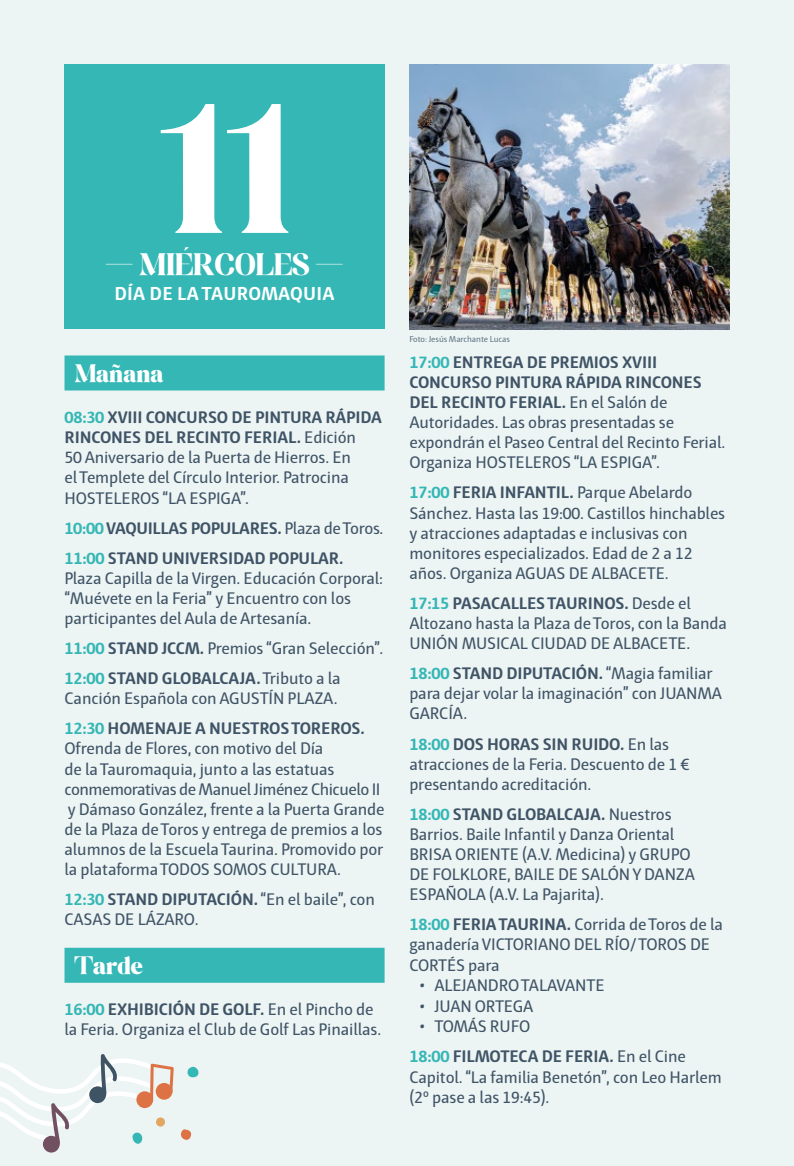
<style>
.page{position:relative;width:794px;height:1166px;background:#edf4f4}
.page>*{position:absolute;margin:0;border:0;box-sizing:border-box;transform-origin:0 0}
.t1{font:164.5px "Karmella";color:#fff}
.t2{font:28px "Karmella";letter-spacing:.01em;color:#fff}
.t3{font:22.75px "Karmella";color:#fff}
.t4{font:700 19.25px "Haptic Pro";letter-spacing:.01em;color:#fff}
.t5{font:17.15px/20.1px "Haptic Pro";letter-spacing:-.01em;color:#3f5466}
.t6{font:700 17.15px/30.1px "Haptic Pro";letter-spacing:-.02em;color:#3f5466}
.t7{font:8.75px "Haptic Pro";letter-spacing:-.01em;color:#617787}
.s1{font-weight:700;color:#34b7b5}
.s2{font-weight:700}
.s3{color:#34b7b5}
.s4{font-weight:400}
</style>
<div class="page">
<img style="left:409px;top:64px;width:320px;height:265px">
<div style="left:64px;top:64px;width:320px;height:265px;background:#34b7b5"></div>
<div style="left:64px;top:355px;width:320px;height:35px;background:#34b7b5"></div>
<div style="left:64px;top:948px;width:320px;height:35px;background:#34b7b5"></div>
<svg style="left:187px;top:1066px;width:12px;height:11px"></svg>
<svg style="left:0;top:1054px;width:174px;height:98px"></svg>
<svg style="left:181px;top:1129px;width:11px;height:11px"></svg>
<h1 class="t1" style="left:159px;top:56px;width:132px">11</h1>
<h2 class="t2" style="left:106px;top:245px;width:239px">— MIÉRCOLES —</h2>
<p class="t4" style="left:114px;top:282px;width:222px">DÍA DE LA TAUROMAQUIA</p>
<h3 class="t3" style="left:74px;top:357px;width:91px">Mañana</h3>
<p class="t5" style="left:64px;top:407px;width:319px"><span class="s1">08:30</span> <span class="s2">XVIII CONCURSO DE PINTURA RÁPIDA RINCONES DEL RECINTO FERIAL.</span> Edición<br>50 Aniversario de la Puerta de Hierros. En<br>el Templete del Círculo Interior. Patrocina HOSTELEROS “LA ESPIGA”.</p>
<p class="t6" style="left:64px;top:512px;width:320px"><span class="s3">10:00</span> VAQUILLAS POPULARES. <span class="s4">Plaza de Toros.<br></span><span class="s3">11:00</span> STAND UNIVERSIDAD POPULAR.</p>
<p class="t5" style="left:64px;top:568px;width:320px">Plaza Capilla de la Virgen. Educación Corporal: “Muévete en la Feria” y Encuentro con los participantes del Aula de Artesanía.</p>
<p class="t5" style="left:64px;top:633px;width:320px;line-height:30.1px"><span class="s1">11:00</span> <span class="s2">STAND JCCM.</span> Premios “Gran Selección”.<br><span class="s1">12:00</span> <span class="s2">STAND GLOBALCAJA.</span> Tributo a la</p>
<p class="t5" style="left:64px;top:683px;width:302px;line-height:30.1px">Canción Española con AGUSTÍN PLAZA.<br><span class="s1">12:30</span> <span class="s2">HOMENAJE A NUESTROS TOREROS.</span></p>
<p class="t5" style="left:64px;top:738px;width:322px">Ofrenda de Flores, con motivo del Día<br>de la Tauromaquia, junto a las estatuas conmemorativas de Manuel Jiménez Chicuelo II y Dámaso González, frente a la Puerta Grande de la Plaza de Toros y entrega de premios a los alumnos de la Escuela Taurina. Promovido por la plataforma TODOS SOMOS CULTURA.</p>
<p class="t5" style="left:64px;top:889px;width:312px"><span class="s1">12:30</span> <span class="s2">STAND DIPUTACIÓN.</span> “En el baile”, con<br>CASAS DE LÁZARO.</p>
<h3 class="t3" style="left:74px;top:950px;width:70px">Tarde</h3>
<p class="t5" style="left:64px;top:999px;width:318px"><span class="s1">16:00</span> <span class="s2">EXHIBICIÓN DE GOLF.</span> En el Pincho de la Feria. Organiza el Club de Golf Las Pinaillas.</p>
<p class="t7" style="left:409px;top:334px;width:102px">Foto: Jesús Marchante Lucas</p>
<p class="t5" style="left:409px;top:352px;width:317px"><span class="s1">17:00</span> <span class="s2">ENTREGA DE PREMIOS XVIII CONCURSO PINTURA RÁPIDA RINCONES DEL RECINTO FERIAL.</span> En el Salón de Autoridades. Las obras presentadas se expondrán el Paseo Central del Recinto Ferial.<br>Organiza HOSTELEROS “LA ESPIGA”.</p>
<p class="t5" style="left:409px;top:482px;width:317px"><span class="s1">17:00</span> <span class="s2">FERIA INFANTIL.</span> Parque Abelardo Sánchez. Hasta las 19:00. Castillos hinchables y atracciones adaptadas e inclusivas con monitores especializados. Edad de 2 a 12 años. Organiza AGUAS DE ALBACETE.</p>
<p class="t5" style="left:409px;top:593px;width:319px"><span class="s1">17:15</span> <span class="s2">PASACALLES TAURINOS.</span> Desde el<br>Altozano hasta la Plaza de Toros, con la Banda<br>UNIÓN MUSICAL CIUDAD DE ALBACETE.</p>
<p class="t5" style="left:409px;top:663px;width:314px"><span class="s1">18:00</span> <span class="s2">STAND DIPUTACIÓN.</span> “Magia familiar para dejar volar la imaginación” con JUANMA<br>GARCÍA.</p>
<p class="t5" style="left:409px;top:734px;width:281px"><span class="s1">18:00</span> <span class="s2">DOS HORAS SIN RUIDO.</span> En las atracciones de la Feria. Descuento de 1 € presentando acreditación.</p>
<p class="t5" style="left:409px;top:804px;width:287px"><span class="s1">18:00</span> <span class="s2">STAND GLOBALCAJA.</span> Nuestros Barrios. Baile Infantil y Danza Oriental BRISA ORIENTE (A.V. Medicina) y GRUPO DE FOLKLORE, BAILE DE SALÓN Y DANZA ESPAÑOLA (A.V. La Pajarita).</p>
<p class="t5" style="left:409px;top:914px;width:315px"><span class="s1">18:00</span> <span class="s2">FERIA TAURINA.</span> Corrida de Toros de la ganadería VICTORIANO DEL RÍO/ TOROS DE<br>CORTÉS para</p>
<p class="t5" style="left:419px;top:975px;width:187px">• ALEJANDRO TALAVANTE</p>
<p class="t5" style="left:419px;top:996px;width:116px">• JUAN ORTEGA</p>
<p class="t5" style="left:409px;top:1011px;width:278px;line-height:30.1px;text-indent:10px">• TOMÁS RUFO<br><span class="s1">18:00</span> <span class="s2">FILMOTECA DE FERIA.</span> En el Cine</p>
<p class="t5" style="left:409px;top:1066px;width:314px">Capitol. “La familia Benetón”, con Leo Harlem (2º pase a las 19:45).</p>
</div>
